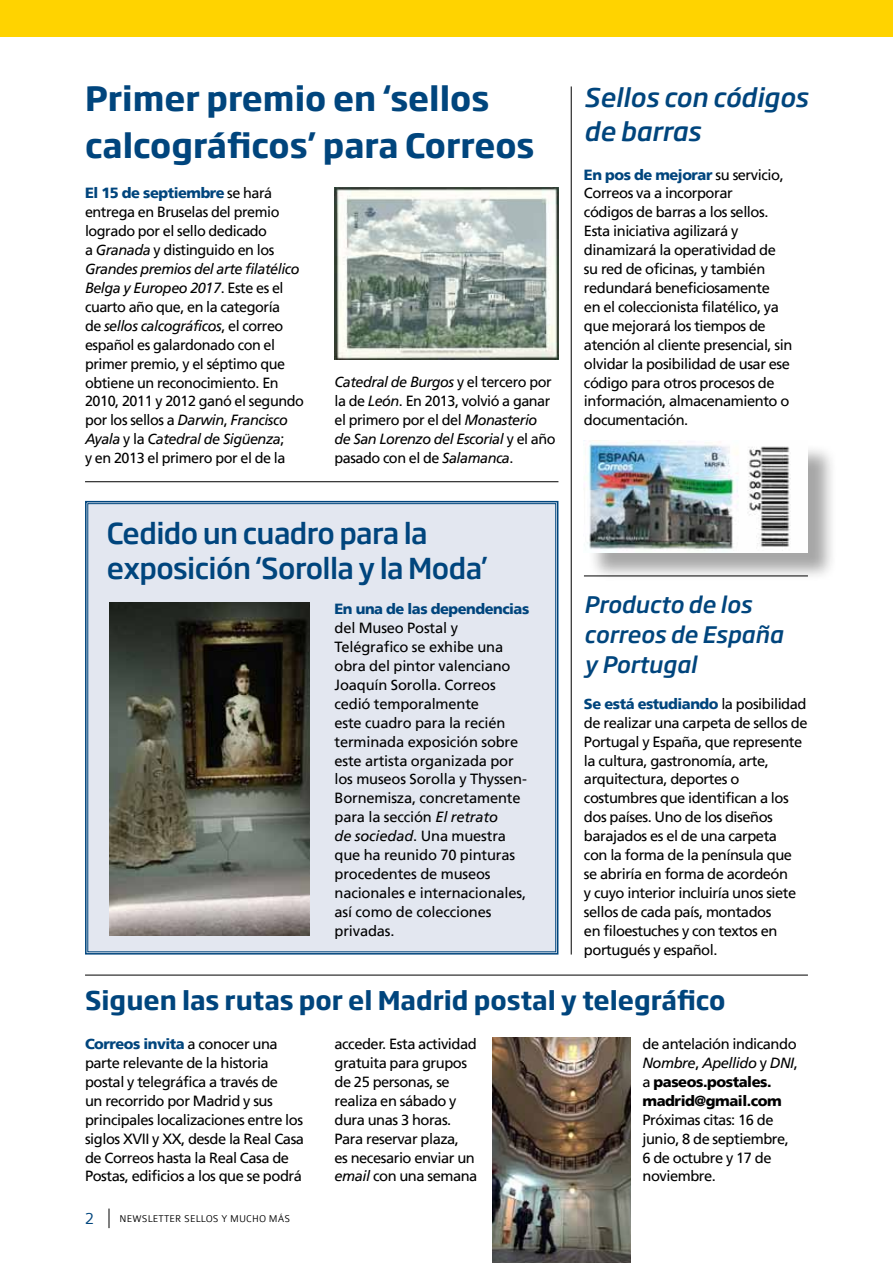
<style>
.page{position:relative;width:893px;height:1263px;background:#fff}
.page>*{position:absolute;margin:0;border:0;box-sizing:border-box;transform-origin:0 0}
.t1{font:700 33px/46.5px "Soho Gothic Pro";color:#00457d}
.t2{font:500 28.5px/34.5px "Soho Gothic Pro";letter-spacing:-.02em;color:#00457d}
.t3{font:700 25.5px "Soho Gothic Pro";color:#00457d}
.t4{font:italic 500 25.5px/34.5px "Soho Gothic Pro";color:#00457d}
.t5{font:italic 500 22.5px/30px "Soho Gothic Pro";color:#00457d}
.t6{font:300 18px "Colaborate";color:#00457d}
.t7{font:14.7px/18.9px "Frutiger LT";letter-spacing:-.03em;color:#000}
.t8{font:14.7px/18.9px "Frutiger LT";letter-spacing:-.01em;color:#000}
.t9{font:900 14.7px/18.9px "Frutiger LT";letter-spacing:-.03em;color:#000}
.t10{font:900 14.7px "Frutiger LT";letter-spacing:-.03em;color:#00457d}
.t11{font:300 10.5px "Colaborate";letter-spacing:.01em;color:#000}
.s1{font-weight:900;color:#00457d}
.s2{font-style:italic}
.s3{font-weight:400}
.s4{font-weight:400;font-style:italic}
</style>
<div class="page">
<svg style="left:109px;top:1208px;width:1px;height:20px"></svg>
<div style="left:0;top:0;width:893px;height:36px;background:#ffd300"></div>
<hr style="left:571px;top:86px;width:1px;height:868px;background:#000">
<img style="left:334px;top:187px;width:225px;height:173px">
<img style="left:492px;top:1037px;width:139px;height:226px">
<hr style="left:85px;top:481px;width:473px;height:1px;background:#000">
<hr style="left:584px;top:576px;width:224px;height:1px;background:#000">
<hr style="left:85px;top:975px;width:723px;height:1px;background:#000">
<div style="left:85px;top:500px;width:474px;height:455px;background:#e3e7f0"></div>
<img style="left:109px;top:602px;width:200px;height:334px">
<div style="left:587px;top:443px;width:250px;height:138px;background:#000;opacity:.35"></div>
<img style="left:584px;top:440px;width:224px;height:112px">
<h1 class="t1" style="left:85px;top:73px;width:451px">Primer premio en ‘sellos calcográficos’ para Correos</h1>
<p class="t7" style="left:85px;top:184px;width:220px"><span class="s1">El 15 de septiembre</span> se hará entrega en Bruselas del premio logrado por el sello dedicado<br>a <span class="s2">Granada</span> y distinguido en los<br><span class="s2">Grandes premios del arte filatélico<br>Belga y Europeo 2017</span>. Este es el cuarto año que, en la categoría<br>de <span class="s2">sellos calcográficos</span>, el correo español es galardonado con el primer premio, y el séptimo que obtiene un reconocimiento. En<br>2010, 2011 y 2012 ganó el segundo por los sellos a <span class="s2">Darwin</span>, <span class="s2">Francisco<br>Ayala</span> y la <span class="s2">Catedral de Sigüenza</span>;<br>y en 2013 el primero por el de la</p>
<p class="t7" style="left:334px;top:373px;width:223px"><span class="s2">Catedral de Burgos</span> y el tercero por la de <span class="s2">León</span>. En 2013, volvió a ganar el primero por el del <span class="s2">Monasterio de San Lorenzo del Escorial</span> y el año pasado con el de <span class="s2">Salamanca</span>.</p>
<h2 class="t2" style="left:107px;top:515px;width:382px">Cedido un cuadro para la exposición ‘Sorolla y la Moda’</h2>
<p class="t10" style="left:334px;top:600px;width:196px">En una de las dependencias</p>
<p class="t8" style="left:334px;top:619px;width:194px">del Museo Postal y<br>Telégrafico se exhibe una obra del pintor valenciano<br>Joaquín Sorolla. Correos cedió temporalmente<br>este cuadro para la recién terminada exposición sobre este artista organizada por los museos Sorolla y Thyssen-<br>Bornemisza, concretamente para la sección <span class="s2">El retrato<br>de sociedad</span>. Una muestra que ha reunido 70 pinturas procedentes de museos nacionales e internacionales, así como de colecciones privadas.</p>
<h3 class="t4" style="left:584px;top:78px;width:225px">Sellos con códigos de barras</h3>
<p class="t7" style="left:584px;top:165px;width:210px"><span class="s1">En pos de mejorar</span> su servicio,<br>Correos va a incorporar<br>códigos de barras a los sellos.<br>Esta iniciativa agilizará y dinamizará la operatividad de su red de oficinas, y también redundará beneficiosamente<br>en el coleccionista filatélico, ya que mejorará los tiempos de atención al cliente presencial, sin olvidar la posibilidad de usar ese código para otros procesos de información, almacenamiento o documentación.</p>
<h3 class="t5" style="left:584px;top:588px;width:200px">Producto de los correos de España y Portugal</h3>
<p class="t7" style="left:584px;top:694px;width:225px"><span class="s1">Se está estudiando</span> la posibilidad de realizar una carpeta de sellos de<br>Portugal y España, que represente la cultura, gastronomía, arte, arquitectura, deportes o costumbres que identifican a los dos países. Uno de los diseños barajados es el de una carpeta<br>con la forma de la península que se abriría en forma de acordeón<br>y cuyo interior incluiría unos siete sellos de cada país, montados<br>en filoestuches y con textos en portugués y español.</p>
<h3 class="t3" style="left:85px;top:980px;width:642px">Siguen las rutas por el Madrid postal y telegráfico</h3>
<p class="t7" style="left:85px;top:1034px;width:221px"><span class="s1">Correos invita</span> a conocer una parte relevante de la historia postal y telegráfica a través de<br>un recorrido por Madrid y sus principales localizaciones entre los siglos XVII y XX, desde la Real Casa de Correos hasta la Real Casa de<br>Postas, edificios a los que se podrá</p>
<p class="t6" style="left:85px;top:1209px;width:10px">2</p>
<p class="t11" style="left:120px;top:1213px;width:172px">NEWSLETTER SELLOS Y MUCHO MÁS</p>
<p class="t7" style="left:334px;top:1034px;width:144px">acceder. Esta actividad gratuita para grupos de 25 personas, se realiza en sábado y dura unas 3 horas.<br>Para reservar plaza,<br>es necesario enviar un <span class="s2">email</span> con una semana</p>
<p class="t9" style="left:642px;top:1034px;width:157px"><span class="s3">de antelación indicando<br></span><span class="s4">Nombre</span><span class="s3">,</span> <span class="s4">Apellido</span> <span class="s3">y</span> <span class="s4">DNI</span><span class="s3">, a</span> paseos.postales. madrid@gmail.com</p>
<p class="t7" style="left:642px;top:1110px;width:148px">Próximas citas: 16 de junio, 8 de septiembre,<br>6 de octubre y 17 de noviembre.</p>
</div>
